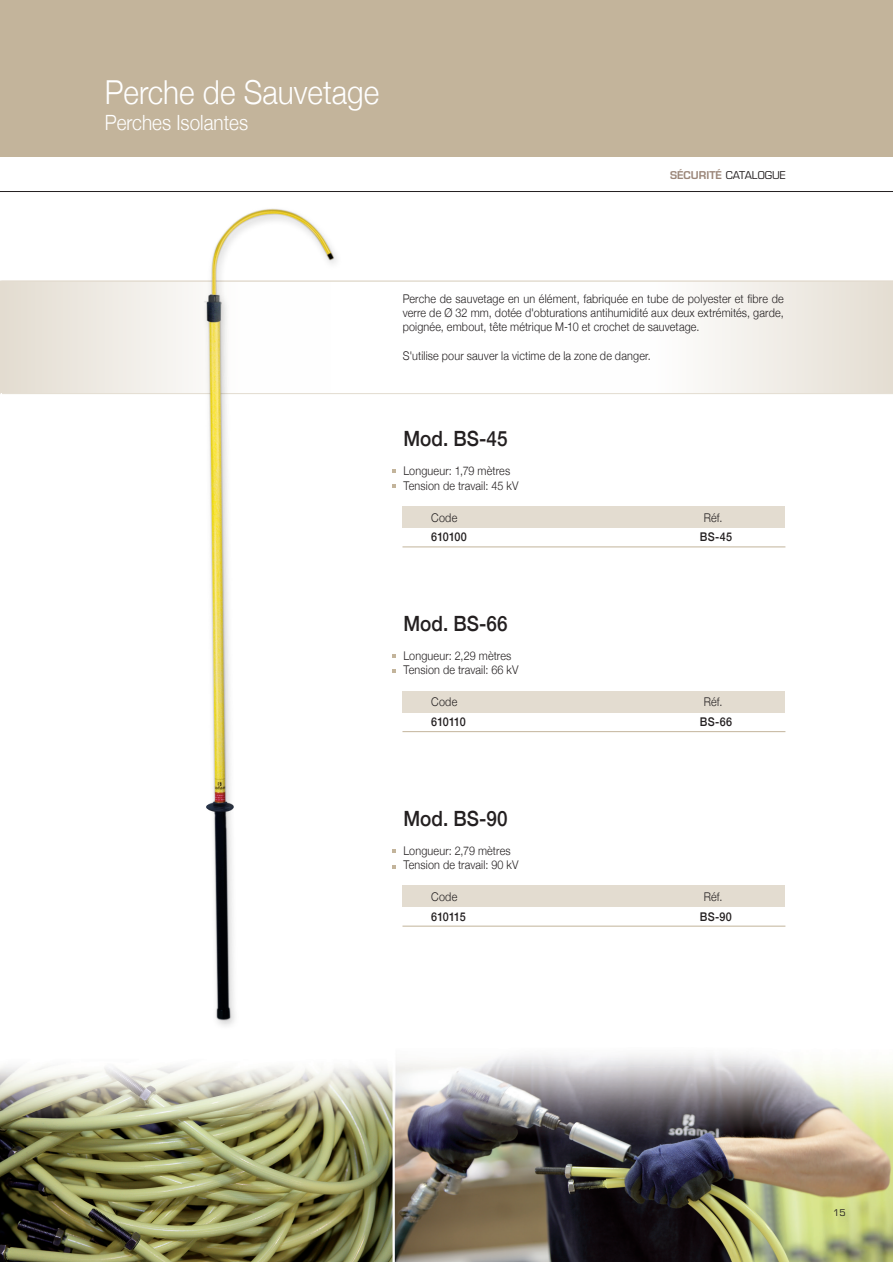
<style>
.page{position:relative;width:893px;height:1262px;background:#fff}
.page>*{position:absolute;margin:0;border:0;box-sizing:border-box;transform-origin:0 0}
.t1{font:300 33px "Helvetica Neue";color:#fff;scale:.9 1}
.t2{font:500 21px "Helvetica Neue";color:#231f20;scale:.9 1}
.t3{font:300 21px "Helvetica Neue";color:#fff;scale:.9 1}
.t4{font:300 12px/14.4px "Helvetica Neue";letter-spacing:.015em;color:#231f20;scale:.9 1}
.t5{font:500 12px "Helvetica Neue";letter-spacing:.005em;color:#231f20;scale:.9 1}
.t6{font:10.5px "Eurostile";color:#231f20}
.t7{font:9px "Eurostile";color:#231f20}
.s1{font-weight:600;color:#9b8679}
</style>
<div class="page">
<div style="left:0;top:0;width:892px;height:157px;background:#c3b49b"></div>
<hr style="left:0;top:191px;width:892px;height:1px;background:#231f20">
<img style="left:0;top:1055px;width:892px;height:207px">
<div style="left:560px;top:281px;width:332px;height:112px;background:linear-gradient(to right,#fff,#e6e0d5)"></div>
<svg style="left:0;top:282px;width:182px;height:111px;background:#ece8e0"></svg>
<hr style="left:0;top:281px;width:892px;height:1px;background:#e3dcd0">
<hr style="left:2px;top:393px;width:890px;height:1px;background:#e3dcd0">
<img style="left:182px;top:208px;width:181px;height:850px">
<div style="left:402px;top:506px;width:383px;height:22px;background:#e3dcd0"></div>
<div style="left:402px;top:691px;width:383px;height:21px;background:#e3dcd0"></div>
<div style="left:402px;top:885px;width:383px;height:22px;background:#e3dcd0"></div>
<svg style="left:392px;top:469px;width:3px;height:4px"></svg>
<svg style="left:392px;top:849px;width:3px;height:4px"></svg>
<svg style="left:392px;top:484px;width:3px;height:4px"></svg>
<svg style="left:392px;top:669px;width:3px;height:4px"></svg>
<hr style="left:402px;top:546px;width:383px;height:1px;background:#c3b49b">
<hr style="left:402px;top:731px;width:383px;height:1px;background:#c3b49b">
<hr style="left:402px;top:925px;width:383px;height:1px;background:#c3b49b">
<h1 class="t1" style="left:105px;top:66px;width:306px">Perche de Sauvetage</h1>
<h2 class="t3" style="left:105px;top:105px;width:161px">Perches Isolantes</h2>
<p class="t6" style="left:670px;top:169px;width:117px"><span class="s1">SÉCURITÉ</span> CATALOGUE</p>
<p class="t4" style="left:402px;top:290px;width:425px;text-align:justify">Perche de sauvetage en un élément, fabriquée en tube de polyester et fibre de verre de Ø 32 mm, dotée d'obturations antihumidité aux deux extrémités, garde, poignée, embout, tête métrique M-10 et crochet de sauvetage.</p>
<p class="t4" style="left:402px;top:348px;width:277px">S'utilise pour sauver la victime de la zone de danger.</p>
<h2 class="t2" style="left:403px;top:422px;width:117px">Mod. BS-45</h2>
<p class="t4" style="left:403px;top:463px;width:129px">Longueur: 1,79 mètres<br>Tension de travail: 45 kV</p>
<p class="t4" style="left:431px;top:509px;width:30px">Code</p>
<p class="t5" style="left:431px;top:527px;width:41px">610100</p>
<h2 class="t2" style="left:403px;top:607px;width:117px">Mod. BS-66</h2>
<p class="t4" style="left:403px;top:647px;width:129px">Longueur: 2,29 mètres<br>Tension de travail: 66 kV</p>
<p class="t4" style="left:431px;top:694px;width:30px">Code</p>
<p class="t5" style="left:431px;top:712px;width:40px">610110</p>
<h2 class="t2" style="left:403px;top:801px;width:117px">Mod. BS-90</h2>
<p class="t4" style="left:403px;top:842px;width:129px">Longueur: 2,79 mètres<br>Tension de travail: 90 kV</p>
<p class="t4" style="left:431px;top:888px;width:30px">Code</p>
<p class="t5" style="left:431px;top:906px;width:40px">610115</p>
<p class="t4" style="left:703px;top:509px;width:22px">Réf.</p>
<p class="t5" style="left:699px;top:527px;width:37px">BS-45</p>
<p class="t4" style="left:703px;top:694px;width:22px">Réf.</p>
<p class="t5" style="left:699px;top:712px;width:37px">BS-66</p>
<p class="t4" style="left:703px;top:888px;width:22px">Réf.</p>
<p class="t5" style="left:699px;top:906px;width:37px">BS-90</p>
<p class="t7" style="left:833px;top:1207px;width:14px">15</p>
</div>
